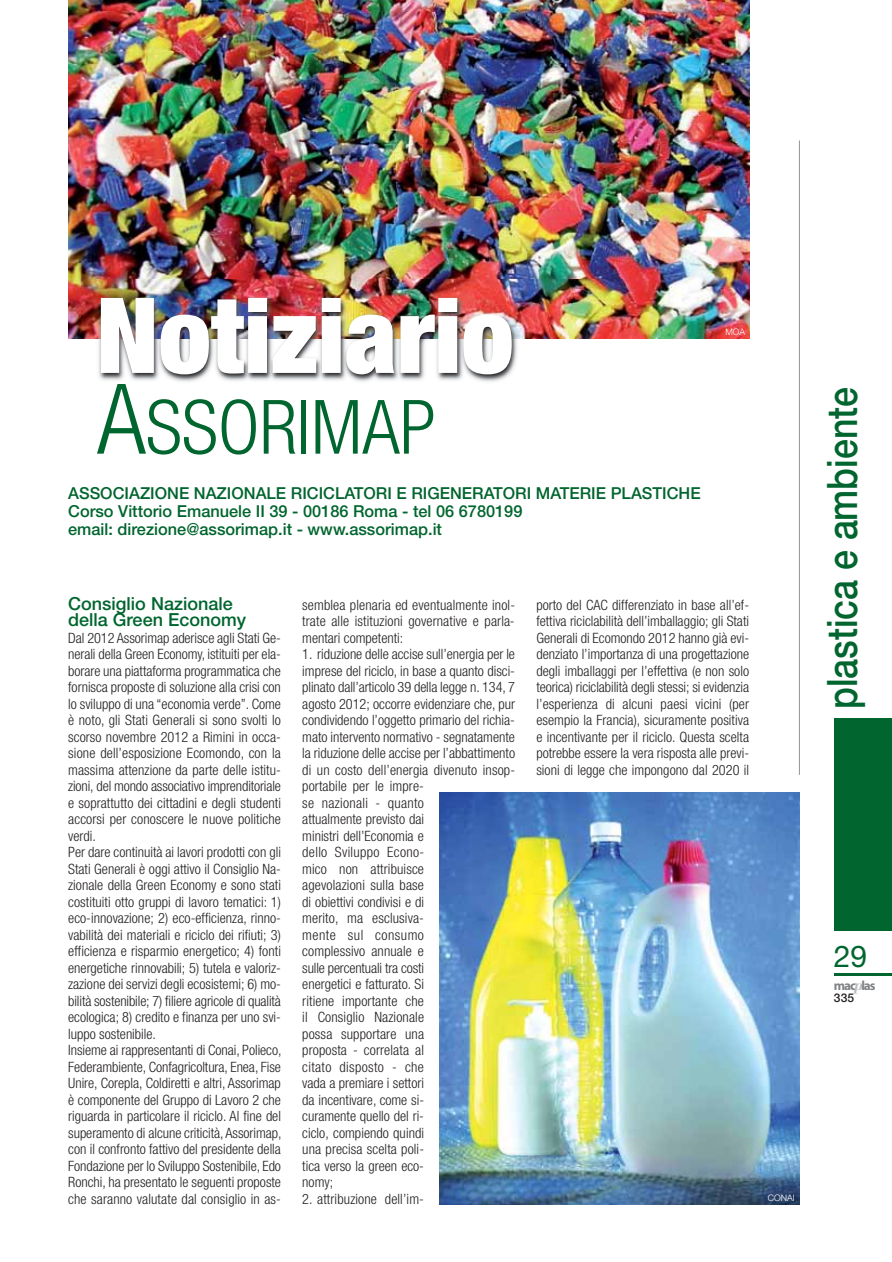
<style>
.page{position:relative;width:892px;height:1262px;background:#fff}
.page>*{position:absolute;margin:0;border:0;box-sizing:border-box;transform-origin:0 0}
.t1{font:900 condensed 105px "Helvetica Neue";color:#fff}
.t2{font:300 condensed 75px "Helvetica Neue";color:#00652e}
.t3{font:500 42px "Helvetica Neue";color:#00652e;scale:.85 1}
.t4{font:30px "Helvetica Neue";color:#00652e}
.t5{font:500 18px/16.5px "Helvetica Neue";color:#00652e}
.t6{font:500 16.5px/18px "Helvetica Neue";color:#00652e}
.t7{font:300 condensed 14.25px/16.5px "Helvetica Neue";color:#231f20}
.t8{font:700 13.2px "Myriad";letter-spacing:-.085em;color:#808285}
.t9{font:500 12px "Helvetica Neue";color:#231f20}
.t10{font:300 9px "Helvetica Neue";color:#fff}
.s1{font-size:97.5px}
.s2{font-family:"Bodoni";font-style:italic;font-size:16.5px;color:#bbbdc0}
</style>
<div class="page">
<img style="left:68px;top:0;width:681px;height:339px">
<div style="left:834px;top:718px;width:57px;height:213px;background:#00652e"></div>
<hr style="left:834px;top:973px;width:57px;height:2px;background:#00652e">
<img style="left:82px;top:279px;width:567px;height:103px">
<hr style="left:799px;top:140px;width:1px;height:635px;background:#939598">
<img style="left:439px;top:792px;width:360px;height:412px">
<h1 class="t1" style="left:96px;top:298px;width:419px">Notiziario</h1>
<h2 class="t2" style="left:97px;top:400px;width:340px"><span class="s1">A</span>SSORIMAP</h2>
<h3 class="t3" style="left:826px;top:709px;width:380px;rotate:-90deg">plastica e ambiente</h3>
<p class="t10" style="left:725px;top:329px;width:21px">MOA</p>
<p class="t6" style="left:68px;top:486px;width:633px">ASSOCIAZIONE NAZIONALE RICICLATORI E RIGENERATORI MATERIE PLASTICHE<br>Corso Vittorio Emanuele II 39 - 00186 Roma - tel 06 6780199<br>email: direzione@assorimap.it - www.assorimap.it</p>
<p class="t5" style="left:68px;top:597px;width:179px">Consiglio Nazionale della Green Economy</p>
<p class="t7" style="left:68px;top:630px;width:215px">Dal 2012 Assorimap aderisce agli Stati Ge&shy;nerali della Green Economy, istituiti per ela&shy;borare una piattaforma programmatica che fornisca proposte di soluzione alla crisi con lo sviluppo di una “economia verde”. Come è noto, gli Stati Generali si sono svolti lo scorso novembre 2012 a Rimini in occa&shy;sione dell’esposizione Ecomondo, con la massima attenzione da parte delle istitu&shy;zioni, del mondo associativo imprenditoriale e soprattutto dei cittadini e degli studenti accorsi per conoscere le nuove politiche verdi.<br>Per dare continuità ai lavori prodotti con gli Stati Generali è oggi attivo il Consiglio Na&shy;zionale della Green Economy e sono stati costituiti otto gruppi di lavoro tematici: 1) eco-innovazione; 2) eco-efficienza, rinno&shy;vabilità dei materiali e riciclo dei rifiuti; 3) efficienza e risparmio energetico; 4) fonti energetiche rinnovabili; 5) tutela e valoriz&shy;zazione dei servizi degli ecosistemi; 6) mo&shy;bilità sostenibile; 7) filiere agricole di qualità ecologica; 8) credito e finanza per uno svi&shy;luppo sostenibile.<br>Insieme ai rappresentanti di Conai, Polieco, Federambiente, Confagricoltura, Enea, Fise Unire, Corepla, Coldiretti e altri, Assorimap è componente del Gruppo di Lavoro 2 che riguarda in particolare il riciclo. Al fine del superamento di alcune criticità, Assorimap, con il confronto fattivo del presidente della Fondazione per lo Sviluppo Sostenibile, Edo Ronchi, ha presentato le seguenti proposte che saranno valutate dal consiglio in as-</p>
<p class="t7" style="left:536px;top:597px;width:214px;text-align:justify">porto del CAC differenziato in base all’ef&shy;fettiva riciclabilità dell’imballaggio; gli Stati Generali di Ecomondo 2012 hanno già evi&shy;denziato l’importanza di una progettazione degli imballaggi per l’effettiva (e non solo teorica) riciclabilità degli stessi; si evidenzia l’esperienza di alcuni paesi vicini (per esempio la Francia), sicuramente positiva e incentivante per il riciclo. Questa scelta potrebbe essere la vera risposta alle previ&shy;sioni di legge che impongono dal 2020 il</p>
<p class="t7" style="left:302px;top:597px;width:214px;text-align:justify">semblea plenaria ed eventualmente inol&shy;trate alle istituzioni governative e parla&shy;mentari competenti:</p>
<p class="t7" style="left:302px;top:647px;width:214px">1. riduzione delle accise sull’energia per le imprese del riciclo, in base a quanto disci&shy;plinato dall’articolo 39 della legge n. 134, 7 agosto 2012; occorre evidenziare che, pur condividendo l’oggetto primario del richia&shy;mato intervento normativo - segnatamente la riduzione delle accise per l’abbattimento di un costo dell’energia divenuto insop&shy;portabile per le impre-<br>se nazionali - quanto<br>attualmente previsto dai<br>ministri dell’Economia e<br>dello Sviluppo Econo-<br>mico non attribuisce<br>agevolazioni sulla base<br>di obiettivi condivisi e di<br>merito, ma esclusiva-<br>mente sul consumo<br>complessivo annuale e<br>sulle percentuali tra costi<br>energetici e fatturato. Si<br>ritiene importante che<br>il Consiglio Nazionale<br>possa supportare una<br>proposta - correlata al<br>citato disposto - che<br>vada a premiare i settori<br>da incentivare, come si-<br>curamente quello del ri-<br>ciclo, compiendo quindi<br>una precisa scelta poli-<br>tica verso la green eco-<br>nomy;</p>
<p class="t7" style="left:302px;top:1191px;width:123px">2. attribuzione dell’im-</p>
<h3 class="t4" style="left:833px;top:945px;width:35px">29</h3>
<p class="t8" style="left:833px;top:980px;width:43px">mac<span class="s2">p</span>las</p>
<p class="t9" style="left:833px;top:994px;width:22px">335</p>
<p class="t10" style="left:767px;top:1194px;width:29px">CONAI</p>
</div>
